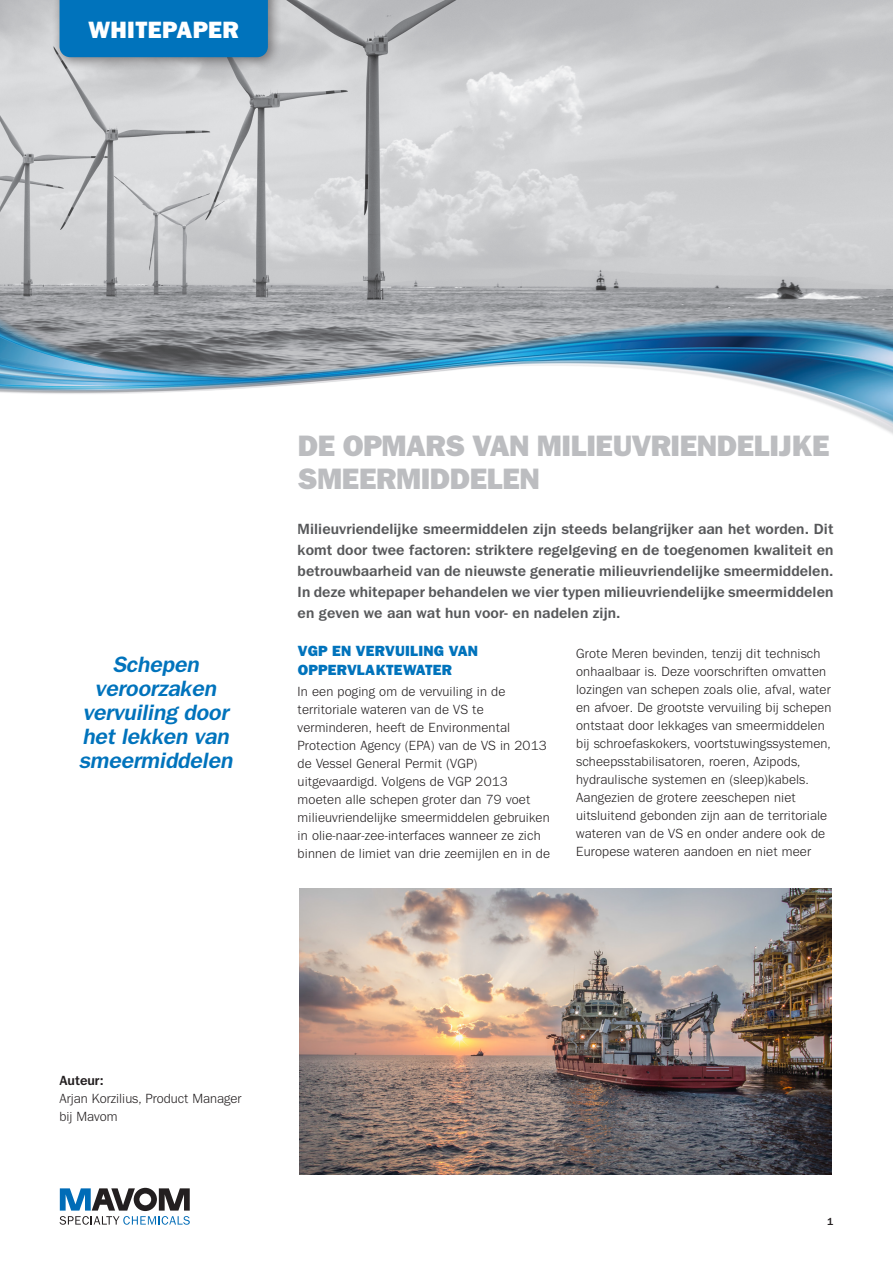
<style>
.page{position:relative;width:893px;height:1263px;background:#fff}
.page>*{position:absolute;margin:0;border:0;box-sizing:border-box;transform-origin:0 0}
.MAVOM_Heading_20_22{font:800 30px/33px "Tee Franklin";letter-spacing:-.015em;color:#bcbdc0}
.t1{font:800 24px "Tee Franklin";letter-spacing:.015em;color:#fff}
.MAVOM_Quote___15_16{font:italic 700 22.5px "Tee Franklin";letter-spacing:-.01em;color:#0073bc}
.MAVOM_Intro_tekst_10{font:700 15px/21px "Tee Franklin";letter-spacing:.005em;color:#57585a;text-align:justify}
.MAVOM_kop_10_12{font:800 15px/19.5px "Tee Franklin";letter-spacing:.015em;color:#0073bc}
.MAVOM_body_9_12{font:13.5px/18px "Tee Franklin";letter-spacing:.01em;color:#231f20}
.MAVOM_sub-kop_9_12{font:13.5px/18px "Tee Franklin";color:#231f20}
.MAVOM_sub-kop_9_12-2{font:700 13.5px "Tee Franklin";color:#231f20}
.t2{font:700 10.5px "Tee Franklin";color:#231f20}
</style>
<div class="page">
<img style="left:0;top:0;width:893px;height:292px">
<div style="left:52px;top:0;width:230px;height:71px;background:#231f20;opacity:.5"></div>
<div style="left:60px;top:0;width:208px;height:57px;background:#0073bc"></div>
<img style="left:0;top:292px;width:893px;height:143px">
<svg style="left:60px;top:1188px;width:130px;height:37px"></svg>
<img style="left:299px;top:888px;width:533px;height:287px">
<p class="t1" style="left:88px;top:15px;width:152px">WHITEPAPER</p>
<p class="MAVOM_Quote___15_16" style="left:113px;top:651px;width:88px">Schepen</p>
<p class="MAVOM_Quote___15_16" style="left:96px;top:675px;width:123px">veroorzaken</p>
<p class="MAVOM_Quote___15_16" style="left:84px;top:699px;width:147px">vervuiling door</p>
<p class="MAVOM_Quote___15_16" style="left:83px;top:723px;width:148px">het lekken van</p>
<p class="MAVOM_Quote___15_16" style="left:80px;top:747px;width:155px">smeermiddelen</p>
<p class="MAVOM_Heading_20_22" style="left:298px;top:429px;width:533px">DE OPMARS VAN MILIEUVRIENDELIJKE<br>SMEERMIDDELEN</p>
<p class="MAVOM_Intro_tekst_10" style="left:298px;top:518px;width:537px">Milieuvriendelijke smeermiddelen zijn steeds belangrijker aan het worden. Dit komt door twee factoren: striktere regelgeving en de toegenomen kwaliteit en betrouwbaarheid van de nieuwste generatie milieuvriendelijke smeermiddelen.<br>In deze whitepaper behandelen we vier typen milieuvriendelijke smeermiddelen en geven we aan wat hun voor- en nadelen zijn.</p>
<p class="MAVOM_kop_10_12" style="left:298px;top:641px;width:182px">VGP EN VERVUILING VAN<br>OPPERVLAKTEWATER</p>
<p class="MAVOM_body_9_12" style="left:298px;top:683px;width:254px">In een poging om de vervuiling in de territoriale wateren van de VS te verminderen, heeft de Environmental Protection Agency (EPA) van de VS in 2013 de Vessel General Permit (VGP) uitgevaardigd. Volgens de VGP 2013 moeten alle schepen groter dan 79 voet milieuvriendelijke smeermiddelen gebruiken in olie-naar-zee-interfaces wanneer ze zich binnen de limiet van drie zeemijlen en in de</p>
<p class="MAVOM_body_9_12" style="left:576px;top:644px;width:257px">Grote Meren bevinden, tenzij dit technisch onhaalbaar is. Deze voorschriften omvatten lozingen van schepen zoals olie, afval, water en afvoer. De grootste vervuiling bij schepen ontstaat door lekkages van smeermiddelen bij schroefaskokers, voortstuwingssystemen, scheepsstabilisatoren, roeren, Azipods, hydraulische systemen en (sleep)kabels.</p>
<p class="MAVOM_body_9_12" style="left:576px;top:788px;width:253px">Aangezien de grotere zeeschepen niet uitsluitend gebonden zijn aan de territoriale wateren van de VS en onder andere ook de Europese wateren aandoen en niet meer</p>
<p class="MAVOM_sub-kop_9_12-2" style="left:60px;top:1072px;width:46px">Auteur:</p>
<p class="MAVOM_sub-kop_9_12" style="left:60px;top:1089px;width:184px">Arjan Korzilius, Product Manager bij Mavom</p>
<p class="t2" style="left:827px;top:1215px;width:8px">1</p>
</div>
